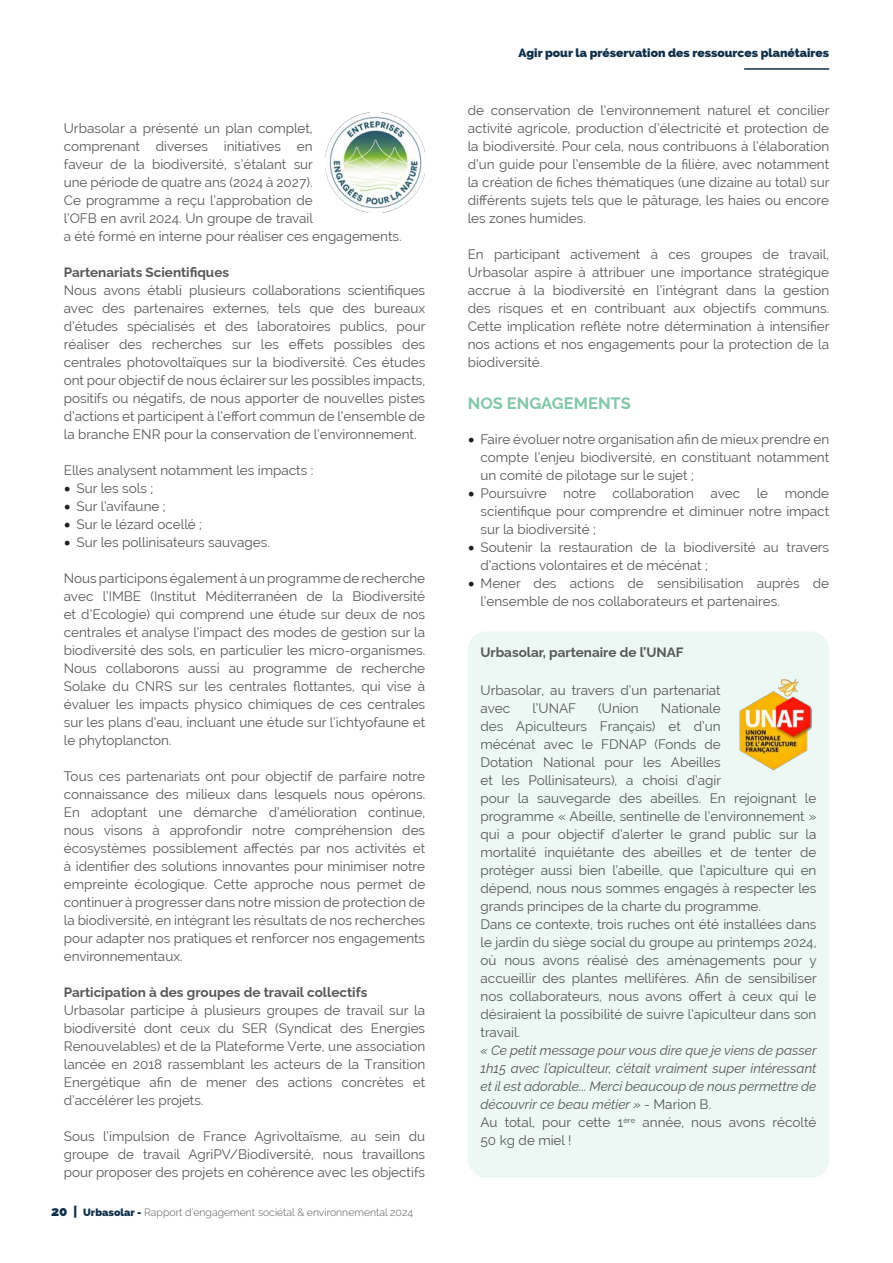
<style>
.page{position:relative;width:893px;height:1263px;background:#fff}
.page>*{position:absolute;margin:0;border:0;box-sizing:border-box;transform-origin:0 0}
.t1{font:700 16.5px "Raleway";color:#82c6ab}
.t2{font:13.5px/18px "Raleway";color:#57585a;text-align:justify}
.t3{font:italic 13.5px/18px "Raleway";color:#57585a;text-align:justify}
.t4{font:700 13.5px "Raleway";color:#57585a}
.t5{font:800 12px "Raleway";color:#10304a}
.t6{font:300 10.5px "Raleway";color:#57585a}
.s1{font-family:"Minion Pro";font-size:18px;color:#231f20}
.s2{font-weight:800;font-size:13.5px;color:#10304a}
.s3{font-weight:800;color:#10304a}
.s4{font-style:normal}
</style>
<div class="page">
<hr style="left:744px;top:68px;width:85px;height:2px;background:#10304a">
<img style="left:325px;top:113px;width:100px;height:99px">
<div style="left:468px;top:631px;width:361px;height:547px;background:#edf7f3;border-radius:18px"></div>
<img style="left:739px;top:680px;width:73px;height:91px">
<p class="t2" style="left:64px;top:119px;width:339px;text-align:left">Urbasolar a présenté un plan complet,<br>comprenant diverses initiatives en<br>faveur de la biodiversité, s’étalant sur<br>une période de quatre ans (2024 à 2027).<br>Ce programme a reçu l’approbation de<br>l’OFB en avril 2024. Un groupe de travail<br>a été formé en interne pour réaliser ces engagements.</p>
<p class="t4" style="left:64px;top:261px;width:167px">Partenariats Scientifiques</p>
<p class="t2" style="left:64px;top:281px;width:363px">Nous avons établi plusieurs collaborations scientifiques avec des partenaires externes, tels que des bureaux d’études spécialisés et des laboratoires publics, pour réaliser des recherches sur les effets possibles des centrales photovoltaïques sur la biodiversité. Ces études ont pour objectif de nous éclairer sur les possibles impacts, positifs ou négatifs, de nous apporter de nouvelles pistes d’actions et participent à l’effort commun de l’ensemble de la branche ENR pour la conservation de l’environnement.</p>
<p class="t2" style="left:64px;top:461px;width:251px">Elles analysent notamment les impacts :</p>
<p class="t2" style="left:64px;top:479px;width:91px"><span class="s1">•</span> Sur les sols ;</p>
<p class="t2" style="left:64px;top:497px;width:103px"><span class="s1">•</span> Sur l’avifaune ;</p>
<p class="t2" style="left:64px;top:515px;width:140px"><span class="s1">•</span> Sur le lézard ocellé ;</p>
<p class="t2" style="left:64px;top:533px;width:208px"><span class="s1">•</span> Sur les pollinisateurs sauvages.</p>
<p class="t2" style="left:64px;top:569px;width:363px">Nous participons également à un programme de recherche avec l’IMBE (Institut Méditerranéen de la Biodiversité et d’Ecologie) qui comprend une étude sur deux de nos centrales et analyse l’impact des modes de gestion sur la biodiversité des sols, en particulier les micro-organismes.<br>Nous collaborons aussi au programme de recherche Solake du CNRS sur les centrales flottantes, qui vise à évaluer les impacts physico chimiques de ces centrales sur les plans d’eau, incluant une étude sur l’ichtyofaune et le phytoplancton.</p>
<p class="t2" style="left:64px;top:767px;width:363px">Tous ces partenariats ont pour objectif de parfaire notre connaissance des milieux dans lesquels nous opérons.<br>En adoptant une démarche d’amélioration continue, nous visons à approfondir notre compréhension des écosystèmes possiblement affectés par nos activités et à identifier des solutions innovantes pour minimiser notre empreinte écologique. Cette approche nous permet de continuer à progresser dans notre mission de protection de la biodiversité, en intégrant les résultats de nos recherches pour adapter nos pratiques et renforcer nos engagements environnementaux.</p>
<p class="t4" style="left:64px;top:981px;width:305px">Participation à des groupes de travail collectifs</p>
<p class="t2" style="left:64px;top:1001px;width:363px">Urbasolar participe à plusieurs groupes de travail sur la biodiversité dont ceux du SER (Syndicat des Energies Renouvelables) et de la Plateforme Verte, une association lancée en 2018 rassemblant les acteurs de la Transition Energétique afin de mener des actions concrètes et d’accélérer les projets.</p>
<p class="t2" style="left:64px;top:1127px;width:363px">Sous l’impulsion de France Agrivoltaïsme, au sein du groupe de travail AgriPV/Biodiversité, nous travaillons pour proposer des projets en cohérence avec les objectifs</p>
<p class="t6" style="left:51px;top:1206px;width:363px"><span class="s2">20 |</span> <span class="s3">Urbasolar -</span> Rapport d’engagement sociétal &amp; environnemental 2024</p>
<p class="t5" style="left:519px;top:45px;width:312px">Agir pour la préservation des ressources planétaires</p>
<p class="t2" style="left:468px;top:101px;width:363px">de conservation de l’environnement naturel et concilier activité agricole, production d’électricité et protection de la biodiversité. Pour cela, nous contribuons à l’élaboration d’un guide pour l’ensemble de la filière, avec notamment la création de fiches thématiques (une dizaine au total) sur différents sujets tels que le pâturage, les haies ou encore les zones humides.</p>
<p class="t2" style="left:468px;top:245px;width:363px">En participant activement à ces groupes de travail, Urbasolar aspire à attribuer une importance stratégique accrue à la biodiversité en l’intégrant dans la gestion des risques et en contribuant aux objectifs communs.<br>Cette implication reflète notre détermination à intensifier nos actions et nos engagements pour la protection de la biodiversité.</p>
<p class="t1" style="left:468px;top:390px;width:165px">NOS ENGAGEMENTS</p>
<p class="t2" style="left:480px;top:430px;width:350px;text-indent:-13px"><span class="s1">•</span> Faire évoluer notre organisation afin de mieux prendre en compte l’enjeu biodiversité, en constituant notamment un comité de pilotage sur le sujet ;</p>
<p class="t2" style="left:480px;top:484px;width:350px;text-indent:-13px"><span class="s1">•</span> Poursuivre notre collaboration avec le monde scientifique pour comprendre et diminuer notre impact sur la biodiversité ;</p>
<p class="t2" style="left:480px;top:538px;width:350px;text-indent:-13px"><span class="s1">•</span> Soutenir la restauration de la biodiversité au travers d’actions volontaires et de mécénat ;</p>
<p class="t2" style="left:480px;top:574px;width:350px;text-indent:-13px"><span class="s1">•</span> Mener des actions de sensibilisation auprès de l’ensemble de nos collaborateurs et partenaires.</p>
<p class="t4" style="left:480px;top:642px;width:205px">Urbasolar, partenaire de l’UNAF</p>
<p class="t2" style="left:480px;top:681px;width:242px">Urbasolar, au travers d’un partenariat avec</p>
<p class="t2" style="left:532px;top:699px;width:45px">l’UNAF</p>
<p class="t2" style="left:598px;top:699px;width:42px">(Union</p>
<p class="t2" style="left:480px;top:699px;width:337px;text-align:left;text-indent:180px">Nationale<br>des Apiculteurs Français) et d’un<br>mécénat avec le FDNAP (Fonds de<br>Dotation National pour les Abeilles<br>et les Pollinisateurs), a choisi d’agir<br>pour la sauvegarde des abeilles. En rejoignant le programme « Abeille, sentinelle de l’environnement » qui a pour objectif d’alerter le grand public sur la mortalité inquiétante des abeilles et de tenter de protéger aussi bien l’abeille, que l’apiculture qui en dépend, nous nous sommes engagés à respecter les grands principes de la charte du programme.</p>
<p class="t2" style="left:480px;top:915px;width:338px">Dans ce contexte, trois ruches ont été installées dans le jardin du siège social du groupe au printemps 2024, où nous avons réalisé des aménagements pour y accueillir des plantes mellifères. Afin de sensibiliser nos collaborateurs, nous avons offert à ceux qui le désiraient la possibilité de suivre l’apiculteur dans son travail.</p>
<p class="t3" style="left:480px;top:1040px;width:338px">« Ce petit message pour vous dire que je viens de passer 1h15 avec l’apiculteur, c’était vraiment super intéressant et il est adorable... Merci beaucoup de nous permettre de découvrir ce beau métier » <span class="s4">- Marion B.</span></p>
<p class="t2" style="left:480px;top:1113px;width:337px">Au total, pour cette 1<sup>ère</sup> année, nous avons récolté<br>50 kg de miel !</p>
</div>
